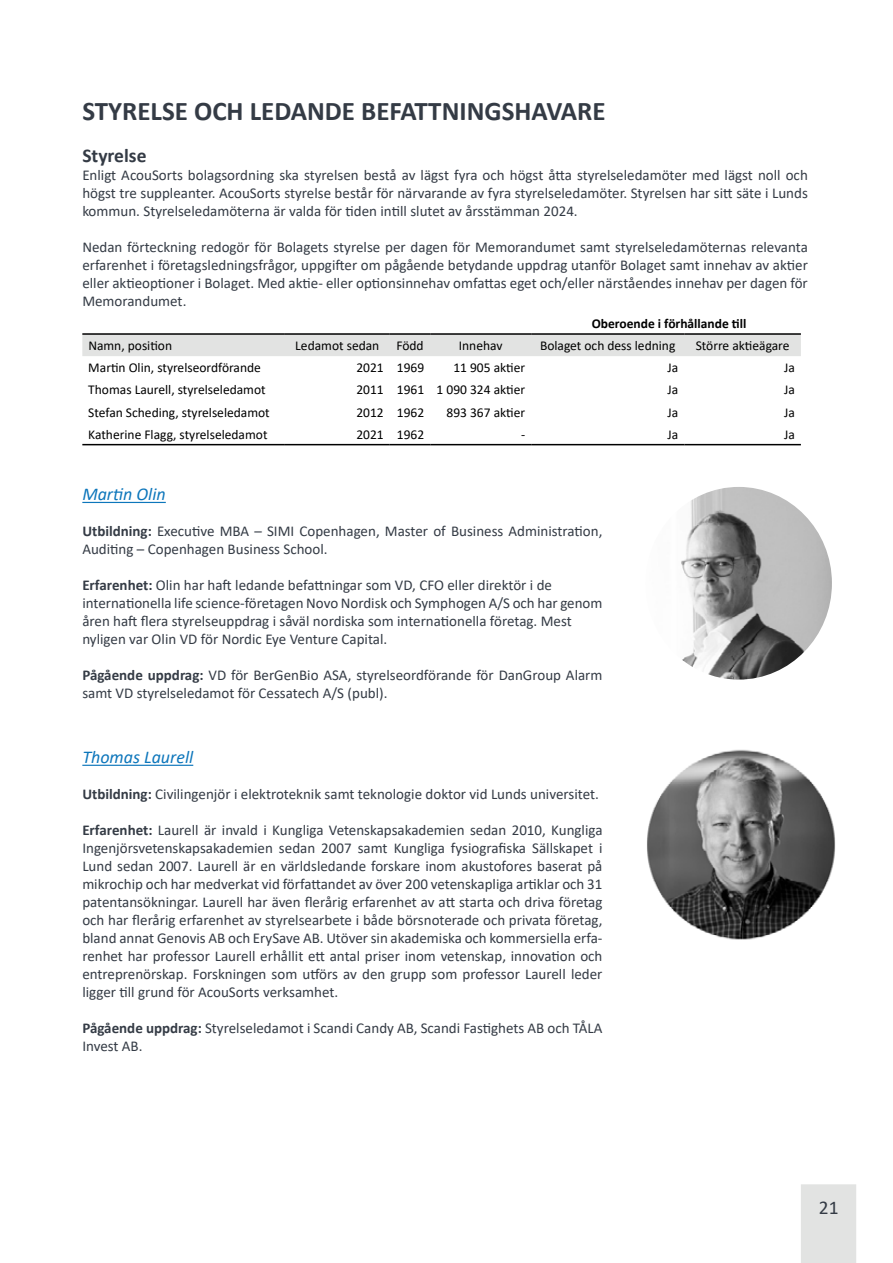
<style>
.page{position:relative;width:893px;height:1263px;background:#fff}
.page>*{position:absolute;margin:0;border:0;box-sizing:border-box;transform-origin:0 0}
.t1{font:700 27px "Calibri";color:#343b45}
.t2{font:700 19.5px "Calibri";color:#343b45}
.t3{font:19.5px "Calibri";color:#343b45}
.t4{font:italic 18px "Calibri";color:#0d76bb}
.t5{font:15px/18px "Calibri";color:#343b45}
.t6{font:13.5px "Calibri";color:#000}
.t7{font:700 13.5px "Calibri";color:#000}
.s1{font-weight:700}
</style>
<div class="page">
<div style="left:801px;top:1184px;width:55px;height:79px;background:#e2e3e2"></div>
<div style="left:82px;top:335px;width:719px;height:21px;background:#e2e3e2"></div>
<hr style="left:82px;top:333px;width:203px;height:2px;background:#000">
<hr style="left:285px;top:333px;width:105px;height:2px;background:#000">
<hr style="left:390px;top:333px;width:40px;height:2px;background:#000">
<hr style="left:430px;top:333px;width:101px;height:2px;background:#000">
<hr style="left:531px;top:333px;width:153px;height:2px;background:#000">
<hr style="left:684px;top:333px;width:117px;height:2px;background:#000">
<hr style="left:82px;top:444px;width:203px;height:1px;background:#000">
<hr style="left:285px;top:444px;width:105px;height:1px;background:#000">
<hr style="left:390px;top:444px;width:40px;height:1px;background:#000">
<hr style="left:430px;top:444px;width:101px;height:1px;background:#000">
<hr style="left:531px;top:444px;width:153px;height:1px;background:#000">
<hr style="left:684px;top:444px;width:117px;height:1px;background:#000">
<hr style="left:82px;top:502px;width:84px;height:1px;background:#0d76bb">
<hr style="left:82px;top:765px;width:111px;height:1px;background:#0d76bb">
<img style="left:647px;top:749px;width:189px;height:191px">
<img style="left:681px;top:487px;width:151px;height:193px">
<h1 class="t1" style="left:82px;top:92px;width:525px">STYRELSE OCH LEDANDE BEFATTNINGSHAVARE</h1>
<h2 class="t2" style="left:82px;top:142px;width:66px">Styrelse</h2>
<p class="t5" style="left:82px;top:165px;width:727px;text-align:justify">Enligt AcouSorts bolagsordning ska styrelsen bestå av lägst fyra och högst åtta styrelseledamöter med lägst noll och högst tre suppleanter. AcouSorts styrelse består för närvarande av fyra styrelseledamöter. Styrelsen har sitt säte i Lunds kommun. Styrelseledamöterna är valda för tiden intill slutet av årsstämman 2024.</p>
<p class="t5" style="left:82px;top:237px;width:727px;text-align:justify">Nedan förteckning redogör för Bolagets styrelse per dagen för Memorandumet samt styrelseledamöternas relevanta erfarenhet i företagsledningsfrågor, uppgifter om pågående betydande uppdrag utanför Bolaget samt innehav av aktier eller aktieoptioner i Bolaget. Med aktie- eller optionsinnehav omfattas eget och/eller närståendes innehav per dagen för Memorandumet.</p>
<p class="t7" style="left:592px;top:314px;width:156px">Oberoende i förhållande till</p>
<p class="t6" style="left:88px;top:336px;width:85px">Namn, position</p>
<p class="t6" style="left:295px;top:336px;width:86px">Ledamot sedan</p>
<p class="t6" style="left:396px;top:336px;width:29px">Född</p>
<p class="t6" style="left:459px;top:336px;width:45px">Innehav</p>
<p class="t6" style="left:540px;top:336px;width:137px">Bolaget och dess ledning</p>
<p class="t6" style="left:696px;top:336px;width:95px">Större aktieägare</p>
<p class="t6" style="left:88px;top:358px;width:174px">Martin Olin, styrelseordförande</p>
<p class="t6" style="left:356px;top:358px;width:69px">2021 1969</p>
<p class="t6" style="left:453px;top:358px;width:73px">11 905 aktier</p>
<p class="t6" style="left:667px;top:358px;width:12px">Ja</p>
<p class="t6" style="left:784px;top:358px;width:12px">Ja</p>
<p class="t6" style="left:88px;top:380px;width:179px">Thomas Laurell, styrelseledamot</p>
<p class="t6" style="left:356px;top:380px;width:170px">2011 1961 1 090 324 aktier</p>
<p class="t6" style="left:667px;top:380px;width:12px">Ja</p>
<p class="t6" style="left:784px;top:380px;width:12px">Ja</p>
<p class="t6" style="left:88px;top:403px;width:183px">Stefan Scheding, styrelseledamot</p>
<p class="t6" style="left:356px;top:403px;width:69px">2012 1962</p>
<p class="t6" style="left:446px;top:403px;width:80px">893 367 aktier</p>
<p class="t6" style="left:667px;top:403px;width:12px">Ja</p>
<p class="t6" style="left:784px;top:403px;width:12px">Ja</p>
<p class="t6" style="left:88px;top:425px;width:181px">Katherine Flagg, styrelseledamot</p>
<p class="t6" style="left:356px;top:425px;width:69px">2021 1962</p>
<p class="t6" style="left:521px;top:425px;width:6px">-</p>
<p class="t6" style="left:667px;top:425px;width:12px">Ja</p>
<p class="t6" style="left:784px;top:425px;width:12px">Ja</p>
<p class="t4" style="left:82px;top:482px;width:85px">Martin Olin</p>
<p class="t5" style="left:82px;top:522px;width:522px"><span class="s1">Utbildning:</span> Executive MBA – SIMI Copenhagen, Master of Business Administration,<br>Auditing – Copenhagen Business School.</p>
<p class="t5" style="left:82px;top:576px;width:522px"><span class="s1">Erfarenhet:</span> Olin har haft ledande befattningar som VD, CFO eller direktör i de internationella life science-företagen Novo Nordisk och Symphogen A/S och har genom åren haft flera styrelseuppdrag i såväl nordiska som internationella företag. Mest nyligen var Olin VD för Nordic Eye Venture Capital.</p>
<p class="t5" style="left:82px;top:666px;width:522px"><span class="s1">Pågående uppdrag:</span> VD för BerGenBio ASA, styrelseordförande för DanGroup Alarm samt VD styrelseledamot för Cessatech A/S (publ).</p>
<p class="t4" style="left:82px;top:745px;width:112px">Thomas Laurell</p>
<p class="t5" style="left:82px;top:785px;width:518px"><span class="s1">Utbildning:</span> Civilingenjör i elektroteknik samt teknologie doktor vid Lunds universitet.</p>
<p class="t5" style="left:82px;top:821px;width:522px;text-align:justify"><span class="s1">Erfarenhet:</span> Laurell är invald i Kungliga Vetenskapsakademien sedan 2010, Kungliga Ingenjörsvetenskapsakademien sedan 2007 samt Kungliga fysiografiska Sällskapet i Lund sedan 2007. Laurell är en världsledande forskare inom akustofores baserat på mikrochip och har medverkat vid författandet av över 200 vetenskapliga artiklar och 31 patentansökningar. Laurell har även flerårig erfarenhet av att starta och driva företag och har flerårig erfarenhet av styrelsearbete i både börsnoterade och privata företag, bland annat Genovis AB och ErySave AB. Utöver sin akademiska och kommersiella erfa&shy;renhet har professor Laurell erhållit ett antal priser inom vetenskap, innovation och entreprenörskap. Forskningen som utförs av den grupp som professor Laurell leder ligger till grund för AcouSorts verksamhet.</p>
<p class="t5" style="left:82px;top:1019px;width:522px"><span class="s1">Pågående uppdrag:</span> Styrelseledamot i Scandi Candy AB, Scandi Fastighets AB och TÅLA<br>Invest AB.</p>
<h2 class="t3" style="left:819px;top:1194px;width:21px">21</h2>
</div>
